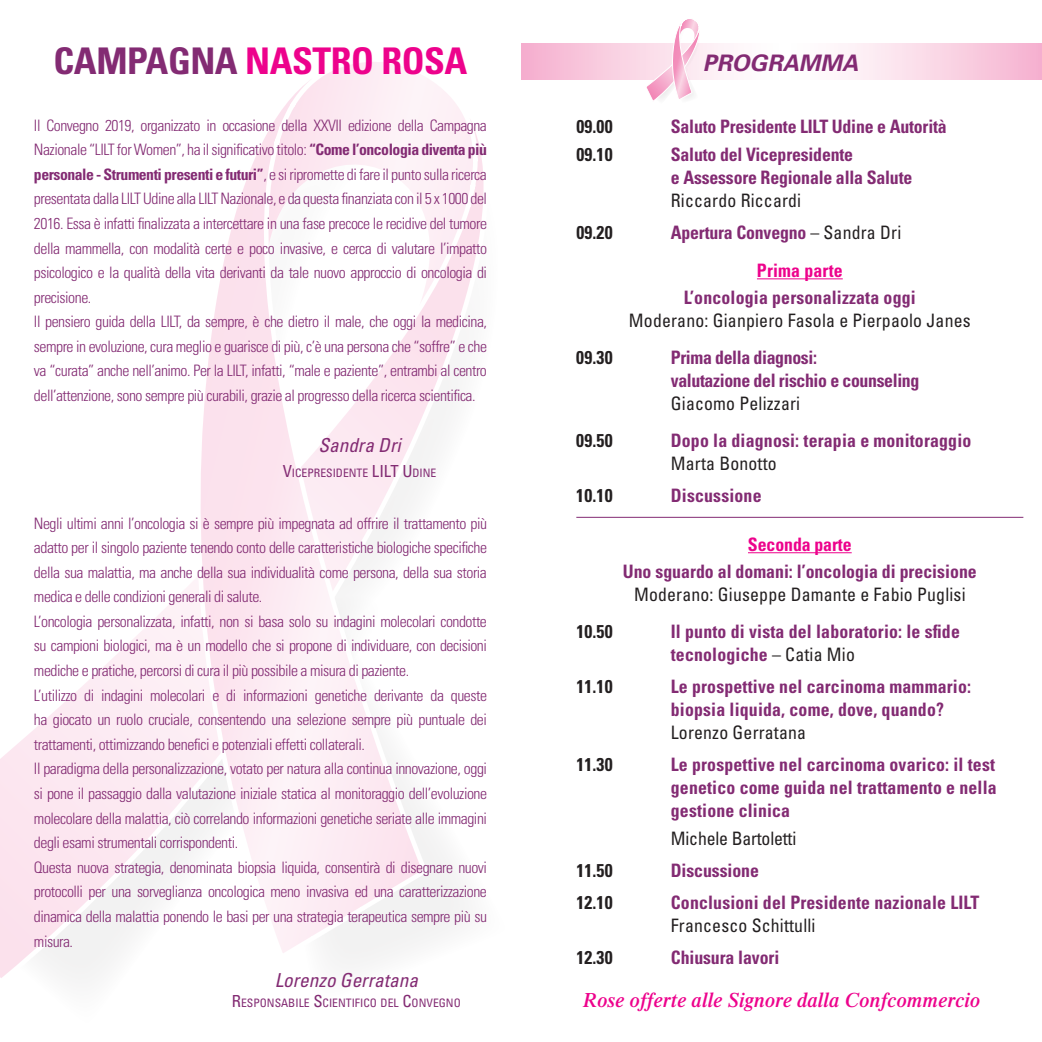
<style>
.page{position:relative;width:1042px;height:1042px;background:#fff}
.page>*{position:absolute;margin:0;border:0;box-sizing:border-box;transform-origin:0 0}
.t1{font:700 condensed 36.75px "Univers";letter-spacing:-.015em;color:#ed028c}
.t2{font:italic 700 22.75px "Univers";color:#832b73}
.t3{font:italic 600 20.47px "Times";letter-spacing:.01em;color:#ed028c}
.t4{font:italic condensed 19.25px "Univers";color:#832b73}
.t5{font:700 condensed 18.55px/22.9px "Univers";letter-spacing:.01em;color:#832b73;scale:.96 1}
.t6{font:condensed 18.55px "Univers";letter-spacing:.01em;color:#231f20;scale:.96 1}
.t7{font:700 condensed 18.55px/22.9px "Univers";letter-spacing:-.01em;color:#832b73;scale:.96 1}
.t8{font:700 condensed 18.55px "Univers";letter-spacing:.01em;color:#231f20;scale:.96 1}
.t9{font:700 condensed 18.55px/22.9px "Univers";letter-spacing:-.02em;color:#832b73;scale:.96 1}
.t10{font:condensed 18.55px "Univers";letter-spacing:-.01em;color:#231f20;scale:.96 1}
.t11{font:700 condensed 18.55px "Univers";letter-spacing:-.005em;color:#ed028c;scale:.96 1}
.t12{font:300 condensed 15.75px/24.5px "Univers";letter-spacing:-.03em;color:#832b73}
.t13{font:condensed 11.72px "Univers";color:#832b73}
.s1{color:#832b73}
.s2{font-weight:700}
.s3{font-size:16.62px}
.s4{font-weight:400;color:#231f20}
.s5{color:#ed028c}
</style>
<div class="page">
<svg style="left:0;top:79px;width:570px;height:901px"></svg>
<svg style="left:152px;top:62px;width:310px;height:901px"></svg>
<svg style="left:373px;top:62px;width:54px;height:15px"></svg>
<hr style="left:757px;top:278px;width:86px;height:1px;background:#ed028c">
<hr style="left:576px;top:517px;width:447px;height:1px;background:#832b73">
<hr style="left:748px;top:552px;width:104px;height:1px;background:#ed028c">
<svg style="left:521px;top:43px;width:521px;height:36px"></svg>
<svg style="left:645px;top:19px;width:59px;height:82px"></svg>
<h1 class="t1" style="left:54px;top:38px;width:415px"><span class="s1">CAMPAGNA</span> NASTRO ROSA</h1>
<p class="t12" style="left:34px;top:113px;width:454px">Il Convegno 2019, organizzato in occasione della XXVII edizione della Campagna Nazionale “LILT for Women”, ha il significativo titolo: <span class="s2">“Come l’oncologia diventa più personale - Strumenti presenti e futuri”</span>, e si ripromette di fare il punto sulla ricerca presentata dalla LILT Udine alla LILT Nazionale, e da questa finanziata con il 5 x 1000 del 2016. Essa è infatti finalizzata a intercettare in una fase precoce le recidive del tumore della mammella, con modalità certe e poco invasive, e cerca di valutare l’impatto psicologico e la qualità della vita derivanti da tale nuovo approccio di oncologia di precisione.<br>Il pensiero guida della LILT, da sempre, è che dietro il male, che oggi la medicina, sempre in evoluzione, cura meglio e guarisce di più, c’è una persona che “soffre” e che va “curata” anche nell’animo. Per la LILT, infatti, “male e paziente”, entrambi al centro dell’attenzione, sono sempre più curabili, grazie al progresso della ricerca scientifica.</p>
<p class="t4" style="left:318px;top:433px;width:84px">Sandra Dri</p>
<p class="t13" style="left:283px;top:466px;width:155px"><span class="s3">V</span>ICEPRESIDENTE <span class="s3">LI LT U</span>DINE</p>
<p class="t12" style="left:34px;top:511px;width:454px">Negli ultimi anni l’oncologia si è sempre più impegnata ad offrire il trattamento più adatto per il singolo paziente tenendo conto delle caratteristiche biologiche specifiche della sua malattia, ma anche della sua individualità come persona, della sua storia medica e delle condizioni generali di salute.<br>L’oncologia personalizzata, infatti, non si basa solo su indagini molecolari condotte su campioni biologici, ma è un modello che si propone di individuare, con decisioni mediche e pratiche, percorsi di cura il più possibile a misura di paziente.<br>L’utilizzo di indagini molecolari e di informazioni genetiche derivante da queste ha giocato un ruolo cruciale, consentendo una selezione sempre più puntuale dei trattamenti, ottimizzando benefici e potenziali effetti collaterali.<br>Il paradigma della personalizzazione, votato per natura alla continua innovazione, oggi si pone il passaggio dalla valutazione iniziale statica al monitoraggio dell’evoluzione molecolare della malattia, ciò correlando informazioni genetiche seriate alle immagini degli esami strumentali corrispondenti.<br>Questa nuova strategia, denominata biopsia liquida, consentirà di disegnare nuovi protocolli per una sorveglianza oncologica meno invasiva ed una caratterizzazione dinamica della malattia ponendo le basi per una strategia terapeutica sempre più su misura.</p>
<p class="t4" style="left:275px;top:968px;width:145px">Lorenzo Gerratana</p>
<p class="t13" style="left:232px;top:995px;width:230px"><span class="s3">R</span>ESPONSABILE <span class="s3">S</span>CIENTIFICO DEL <span class="s3">C</span>ONVEGNO</p>
<h2 class="t2" style="left:703px;top:49px;width:157px">PROGRAMMA</h2>
<p class="t8" style="left:576px;top:115px;width:39px">09.00</p>
<p class="t7" style="left:671px;top:115px;width:289px">Saluto Presidente LILT Udine e Autorità</p>
<p class="t8" style="left:576px;top:143px;width:39px">09.10</p>
<p class="t7" style="left:671px;top:142px;width:253px">Saluto del Vicepresidente<br>e Assessore Regionale alla Salute</p>
<p class="t6" style="left:671px;top:188px;width:137px">Riccardo Riccardi</p>
<p class="t8" style="left:576px;top:221px;width:39px">09.20</p>
<p class="t7" style="left:757px;top:214px;width:152px;line-height:37.6px;text-indent:-86px">Apertura Convegno <span class="s4">– Sandra Dri<br></span><span class="s5">Prima parte</span></p>
<p class="t5" style="left:684px;top:286px;width:243px">L’oncologia personalizzata oggi</p>
<p class="t6" style="left:629px;top:309px;width:357px">Moderano: Gianpiero Fasola e Pierpaolo Janes</p>
<p class="t8" style="left:576px;top:346px;width:39px">09.30</p>
<p class="t9" style="left:671px;top:346px;width:260px">Prima della diagnosi:<br>valutazione del rischio e counseling</p>
<p class="t6" style="left:671px;top:392px;width:136px">Giacomo Pelizzari</p>
<p class="t8" style="left:576px;top:429px;width:39px">09.50</p>
<p class="t5" style="left:671px;top:429px;width:315px">Dopo la diagnosi: terapia e monitoraggio</p>
<p class="t6" style="left:671px;top:452px;width:112px">Marta Bonotto</p>
<p class="t8" style="left:576px;top:484px;width:39px">10.10</p>
<p class="t5" style="left:671px;top:484px;width:96px">Discussione</p>
<p class="t11" style="left:748px;top:533px;width:110px">Seconda parte</p>
<p class="t5" style="left:623px;top:560px;width:370px">Uno sguardo al domani: l’oncologia di precisione</p>
<p class="t6" style="left:634px;top:583px;width:347px">Moderano: Giuseppe Damante e Fabio Puglisi</p>
<p class="t8" style="left:576px;top:620px;width:39px">10.50</p>
<p class="t5" style="left:671px;top:620px;width:303px">Il punto di vista del laboratorio: le sfide tecnologiche <span class="s4">– Catia Mio</span></p>
<p class="t8" style="left:576px;top:675px;width:39px">11.10</p>
<p class="t5" style="left:671px;top:675px;width:314px">Le prospettive nel carcinoma mammario: biopsia liquida, come, dove, quando?</p>
<p class="t6" style="left:671px;top:720px;width:142px">Lorenzo Gerratana</p>
<p class="t8" style="left:576px;top:753px;width:39px">11.30</p>
<p class="t5" style="left:671px;top:753px;width:341px;text-align:justify">Le prospettive nel carcinoma ovarico: il test genetico come guida nel trattamento e nella gestione clinica</p>
<p class="t10" style="left:671px;top:826px;width:132px">Michele Bartoletti</p>
<p class="t8" style="left:576px;top:859px;width:39px">11.50</p>
<p class="t5" style="left:671px;top:859px;width:93px">Discussione</p>
<p class="t8" style="left:576px;top:891px;width:39px">12.10</p>
<p class="t5" style="left:671px;top:891px;width:323px">Conclusioni del Presidente nazionale LILT</p>
<p class="t6" style="left:671px;top:914px;width:152px">Francesco Schittulli</p>
<p class="t8" style="left:576px;top:946px;width:39px">12.30</p>
<p class="t5" style="left:671px;top:946px;width:114px">Chiusura lavori</p>
<p class="t3" style="left:583px;top:988px;width:399px">Rose offerte alle Signore dalla Confcommercio</p>
</div>
